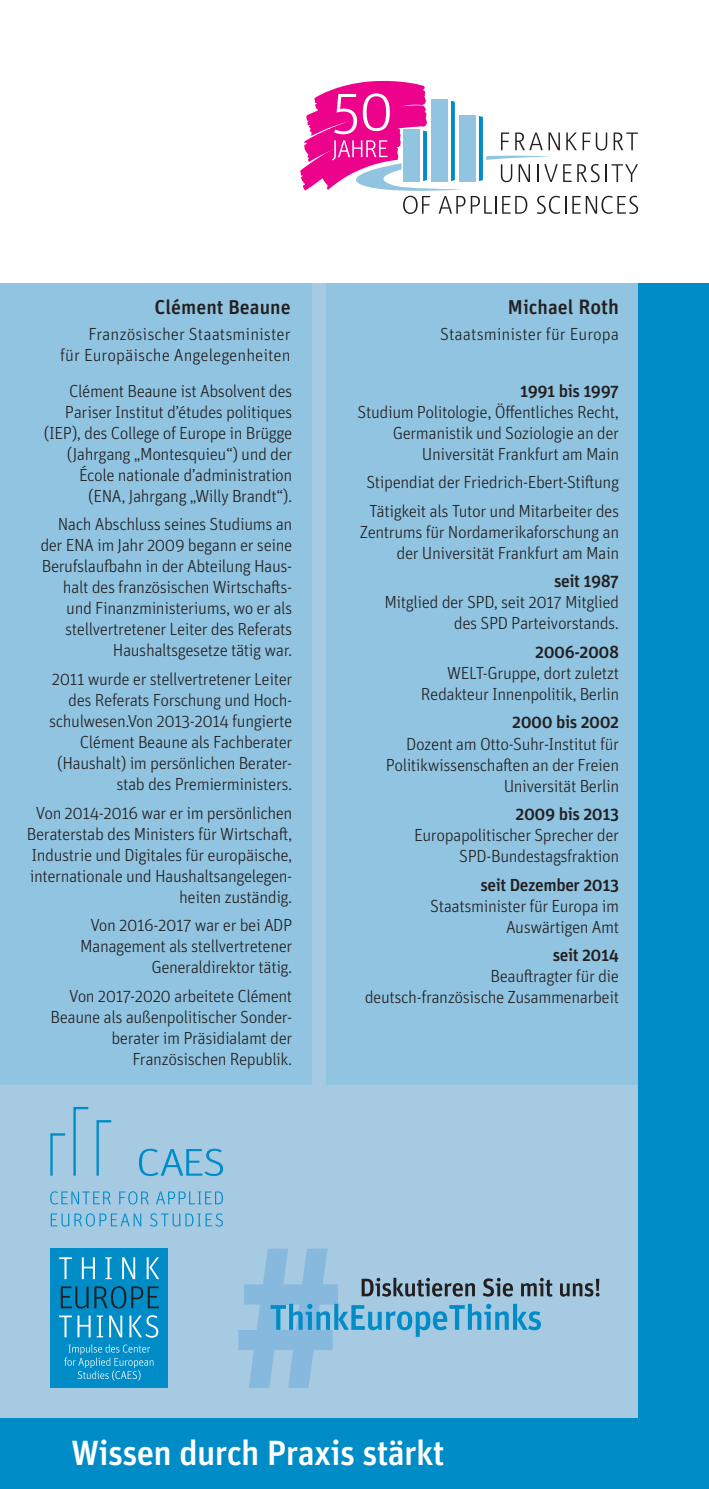
<style>
.page{position:relative;width:709px;height:1489px;background:#fff}
.page>*{position:absolute;margin:0;border:0;box-sizing:border-box;transform-origin:0 0}
.t1{font:500 35px "Unit Pro";letter-spacing:-.02em;color:#fff}
.t2{font:500 20px "Unit Pro";color:#231f20}
.t3{font:300 17.5px/21px "Unit Pro";letter-spacing:-.025em;color:#231f20;text-align:right}
.t4{font:300 17.5px/21px "Unit Pro";color:#231f20;text-align:right}
.t5{font:500 17.5px "Unit Pro";letter-spacing:-.025em;color:#231f20}
.s1{font-size:20.75px}
</style>
<div class="page">
<div style="left:0;top:283px;width:638px;height:1134px;background:#a6cae2"></div>
<div style="left:326px;top:283px;width:312px;height:801px;background:#90c4e1"></div>
<div style="left:0;top:283px;width:311px;height:801px;background:#90c4e1"></div>
<div style="left:50px;top:1248px;width:118px;height:139px;background:#008cc7"></div>
<svg style="left:59px;top:1257px;width:13px;height:21px"></svg>
<svg style="left:82px;top:1257px;width:13px;height:21px"></svg>
<svg style="left:105px;top:1257px;width:7px;height:21px"></svg>
<svg style="left:122px;top:1257px;width:13px;height:21px"></svg>
<svg style="left:147px;top:1257px;width:12px;height:21px"></svg>
<svg style="left:61px;top:1286px;width:98px;height:22px"></svg>
<svg style="left:59px;top:1315px;width:32px;height:22px"></svg>
<svg style="left:97px;top:1315px;width:6px;height:22px"></svg>
<svg style="left:109px;top:1315px;width:13px;height:22px"></svg>
<svg style="left:129px;top:1315px;width:29px;height:22px"></svg>
<svg style="left:64px;top:1344px;width:89px;height:36px"></svg>
<svg style="left:560px;top:1278px;width:39px;height:18px"></svg>
<svg style="left:238px;top:1249px;width:314px;height:138px"></svg>
<svg style="left:51px;top:1213px;width:172px;height:13px"></svg>
<svg style="left:50px;top:1191px;width:173px;height:13px"></svg>
<svg style="left:139px;top:1148px;width:84px;height:27px"></svg>
<svg style="left:50px;top:1106px;width:62px;height:70px"></svg>
<div style="left:0;top:1417px;width:709px;height:71px;background:#008cc7"></div>
<div style="left:638px;top:283px;width:71px;height:1205px;background:#008cc7"></div>
<svg style="left:471px;top:196px;width:56px;height:18px"></svg>
<svg style="left:537px;top:196px;width:29px;height:18px"></svg>
<svg style="left:572px;top:196px;width:66px;height:18px"></svg>
<div style="left:459px;top:115px;width:16px;height:67px;background:#90c4e1"></div>
<svg style="left:479px;top:116px;width:159px;height:66px"></svg>
<svg style="left:300px;top:80px;width:165px;height:134px"></svg>
<p class="t2" style="left:155px;top:292px;width:137px">Clément Beaune</p>
<p class="t4" style="left:60px;top:323px;width:232px">Französischer Staatsminister<br>für Europäische Angelegenheiten</p>
<p class="t3" style="left:44px;top:380px;width:250px">Clément Beaune ist Absolvent des Pariser Institut d’études politiques (IEP), des College of Europe in Brügge (Jahrgang „Montesquieu“) und der École nationale d’administration (ENA, Jahrgang „Willy Brandt“).</p>
<p class="t3" style="left:40px;top:513px;width:253px">Nach Abschluss seines Studiums an der ENA im Jahr 2009 begann er seine Berufslaufbahn in der Abteilung Haus&shy;halt des französischen Wirtschafts&shy;und Finanzministeriums, wo er als stellvertretener Leiter des Referats Haushaltsgesetze tätig war.</p>
<p class="t3" style="left:49px;top:668px;width:245px">2011 wurde er stellvertretener Leiter des Referats Forschung und Hoch&shy;schulwesen.Von 2013-2014 fungierte Clément Beaune als Fachberater (Haushalt) im persönlichen Berater&shy;stab des Premierministers.</p>
<p class="t3" style="left:27px;top:801px;width:267px">Von 2014-2016 war er im persönlichen Beraterstab des Ministers für Wirtschaft, Industrie und Digitales für europäische, internationale und Haushaltsangelegen&shy;heiten zuständig.</p>
<p class="t3" style="left:80px;top:914px;width:214px">Von 2016-2017 war er bei ADP<br>Management als stellvertretener<br>Generaldirektor tätig.</p>
<p class="t3" style="left:51px;top:984px;width:243px">Von 2017-2020 arbeitete Clément<br>Beaune als außenpolitischer Sonder&shy;berater im Präsidialamt der<br>Französischen Republik.</p>
<p class="t2" style="left:508px;top:293px;width:113px">Michael <span class="s1">Roth</span></p>
<p class="t4" style="left:440px;top:323px;width:180px">Staatsminister für Europa</p>
<p class="t5" style="left:520px;top:378px;width:100px">1991 bis 1997</p>
<p class="t3" style="left:357px;top:401px;width:263px">Studium Politologie, Öffentliches Recht,<br>Germanistik und Soziologie an der<br>Universität Frankfurt am Main</p>
<p class="t3" style="left:366px;top:467px;width:254px;line-height:28.5px;text-align:left">Stipendiat der Friedrich-Ebert-Stiftung<br>Tätigkeit als Tutor und Mitarbeiter des</p>
<p class="t3" style="left:360px;top:521px;width:261px">Zentrums für Nordamerikaforschung an der Universität Frankfurt am Main</p>
<p class="t5" style="left:554px;top:569px;width:67px">seit 1987</p>
<p class="t3" style="left:384px;top:591px;width:236px">Mitglied der SPD, seit 2017 Mitglied des SPD Parteivorstands.</p>
<p class="t5" style="left:535px;top:639px;width:85px">2006-2008</p>
<p class="t3" style="left:421px;top:662px;width:200px">WELT-Gruppe, dort zuletzt<br>Redakteur Innenpolitik, Berlin</p>
<p class="t5" style="left:512px;top:710px;width:108px">2000 bis 2002</p>
<p class="t3" style="left:386px;top:732px;width:235px">Dozent am Otto-Suhr-Institut für<br>Politikwissenschaften an der Freien<br>Universität Berlin</p>
<p class="t5" style="left:515px;top:801px;width:105px">2009 bis 2013</p>
<p class="t3" style="left:414px;top:824px;width:206px">Europapolitischer Sprecher der<br>SPD-Bundestagsfraktion</p>
<p class="t5" style="left:480px;top:872px;width:140px">seit Dezember 2013</p>
<p class="t3" style="left:430px;top:894px;width:190px">Staatsminister für Europa im<br>Auswärtigen Amt</p>
<p class="t5" style="left:552px;top:942px;width:68px">seit 2014</p>
<p class="t3" style="left:365px;top:965px;width:256px">Beauftragter für die deutsch-französische Zusammenarbeit</p>
<h1 class="t1" style="left:71px;top:1427px;width:375px">Wissen durch Praxis stärkt</h1>
</div>
